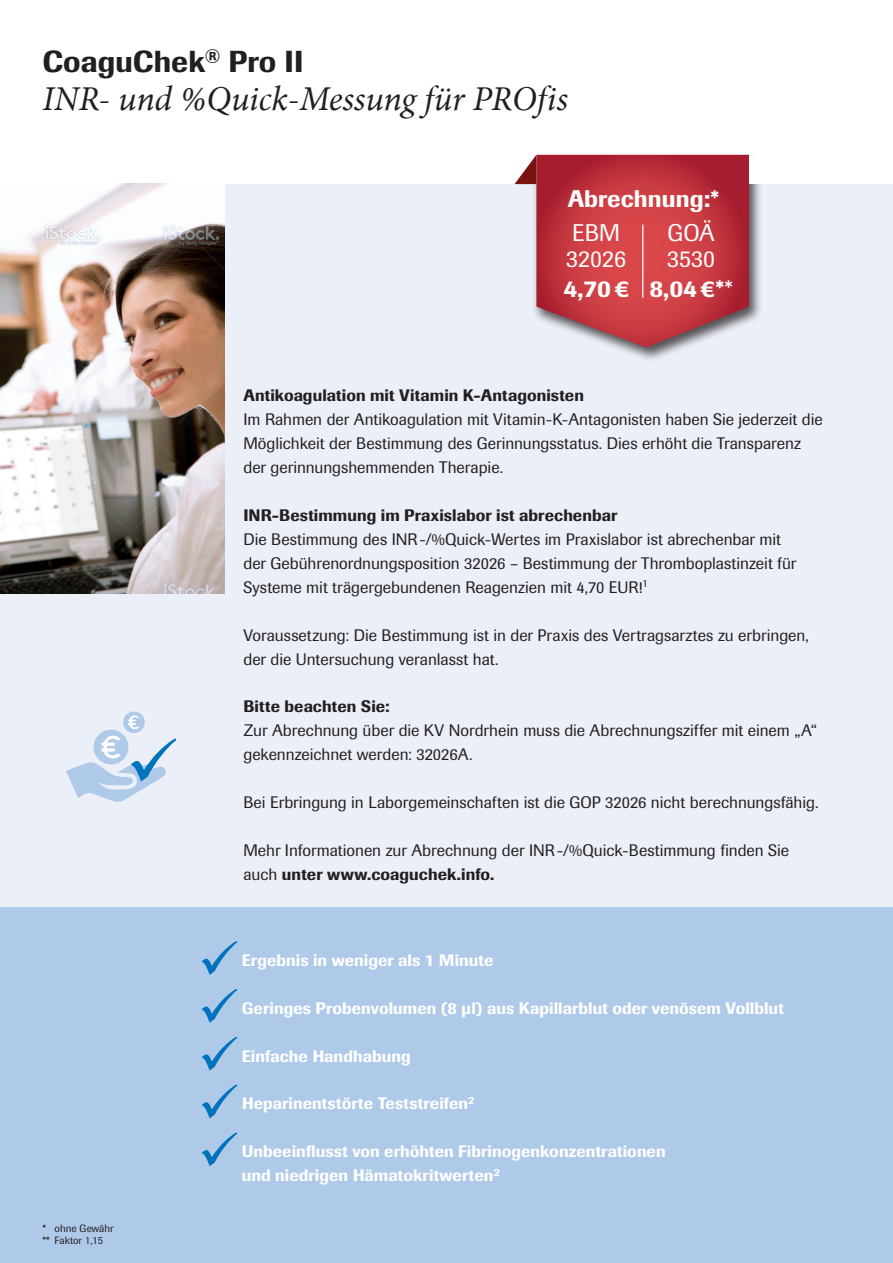
<style>
.page{position:relative;width:893px;height:1263px;background:#fff}
.page>*{position:absolute;margin:0;border:0;box-sizing:border-box;transform-origin:0 0}
.t1{font:italic 34.5px "Minion";letter-spacing:-.005em;color:#231f20}
.t2{font:500 30px "Imago";letter-spacing:.005em;color:#231f20}
.t3{font:500 23.85px "Imago";letter-spacing:.005em;color:#fff}
.t4{font:23.85px/25.5px "Imago";letter-spacing:.005em;color:#fff}
.t5{font:16.5px/23.9px "Imago";color:#231f20}
.t6{font:500 16.5px/24px "Imago";letter-spacing:.005em;color:#fff}
.t7{font:500 16.5px "Imago";letter-spacing:.005em;color:#231f20}
.t8{font:10.5px/12.6px "Imago";letter-spacing:.005em;color:#231f20}
.s1{font-weight:400}
.s2{font-weight:500}
</style>
<div class="page">
<div style="left:0;top:184px;width:893px;height:765px;background:#ebeff8"></div>
<img style="left:0;top:184px;width:224px;height:409px">
<div style="left:0;top:907px;width:893px;height:356px;background:#afcae9"></div>
<svg style="left:202px;top:941px;width:35px;height:34px"></svg>
<svg style="left:202px;top:989px;width:35px;height:34px"></svg>
<svg style="left:202px;top:1036px;width:35px;height:34px"></svg>
<svg style="left:202px;top:1084px;width:35px;height:34px"></svg>
<svg style="left:202px;top:1132px;width:35px;height:34px"></svg>
<svg style="left:66px;top:711px;width:110px;height:91px"></svg>
<div style="left:532px;top:153px;width:230px;height:210px;background:#231f20;opacity:.75"></div>
<svg style="left:514px;top:155px;width:235px;height:192px;background:#c4525a"></svg>
<hr style="left:642px;top:224px;width:1px;height:74px;background:#fff">
<div style="left:749px;top:156px;width:38px;height:28px;background:#fff"></div>
<h2 class="t2" style="left:43px;top:43px;width:262px">CoaguChek<sup>®</sup> Pro II</h2>
<h1 class="t1" style="left:43px;top:75px;width:527px">INR- und %Quick-Messung für PROfis</h1>
<h3 class="t3" style="left:568px;top:183px;width:153px">Abrechnung:*</h3>
<h3 class="t4" style="left:566px;top:220px;width:61px">EBM<br>32026</h3>
<h3 class="t3" style="left:563px;top:273px;width:67px">4,70€</h3>
<h3 class="t4" style="left:667px;top:220px;width:49px">GOÄ<br>3530</h3>
<h3 class="t3" style="left:649px;top:273px;width:85px">8,04€*<span class="s1">*</span></h3>
<p class="t7" style="left:243px;top:385px;width:342px">Antikoagulation mit Vitamin K-Antagonisten</p>
<p class="t5" style="left:243px;top:407px;width:581px">Im Rahmen der Antikoagulation mit Vitamin-K-Antagonisten haben Sie jederzeit die<br>Möglichkeit der Bestimmung des Gerinnungsstatus. Dies erhöht die Transparenz der gerinnungshemmenden Therapie.</p>
<p class="t7" style="left:243px;top:505px;width:375px">INR-Bestimmung im Praxislabor ist abrechenbar</p>
<p class="t5" style="left:243px;top:527px;width:554px">Die Bestimmung des INR-/%Quick-Wertes im Praxislabor ist abrechenbar mit der Gebührenordnungsposition 32026 – Bestimmung der Thromboplastinzeit für<br>Systeme mit trägergebundenen Reagenzien mit 4,70 EUR!<sup>1</sup></p>
<p class="t5" style="left:243px;top:623px;width:567px">Voraussetzung: Die Bestimmung ist in der Praxis des Vertragsarztes zu erbringen, der die Untersuchung veranlasst hat.</p>
<p class="t7" style="left:243px;top:696px;width:148px">Bitte beachten Sie:</p>
<p class="t5" style="left:243px;top:718px;width:575px">Zur Abrechnung über die KV Nordrhein muss die Abrechnungsziffer mit einem „A“ gekennzeichnet werden: 32026A.</p>
<p class="t5" style="left:243px;top:790px;width:577px">Bei Erbringung in Laborgemeinschaften ist die GOP 32026 nicht berechnungsfähig.</p>
<p class="t5" style="left:243px;top:838px;width:547px">Mehr Informationen zur Abrechnung der INR-/%Quick-Bestimmung finden Sie auch <span class="s2">unter www.coaguchek.info.</span></p>
<p class="t8" style="left:43px;top:1222px;width:73px">* ohne Gewähr ** Faktor 1,15</p>
<p class="t6" style="left:242px;top:948px;width:253px">Ergebnis in weniger als 1 Minute</p>
<p class="t6" style="left:242px;top:996px;width:544px">Geringes Probenvolumen (8 µl) aus Kapillarblut oder venösem Vollblut</p>
<p class="t6" style="left:242px;top:1044px;width:170px">Einfache Handhabung</p>
<p class="t6" style="left:242px;top:1091px;width:234px">Heparinentstörte Teststreifen<sup>2</sup></p>
<p class="t6" style="left:242px;top:1139px;width:425px">Unbeeinflusst von erhöhten Fibrinogenkonzentrationen und niedrigen Hämatokritwerten<sup>2</sup></p>
</div>
